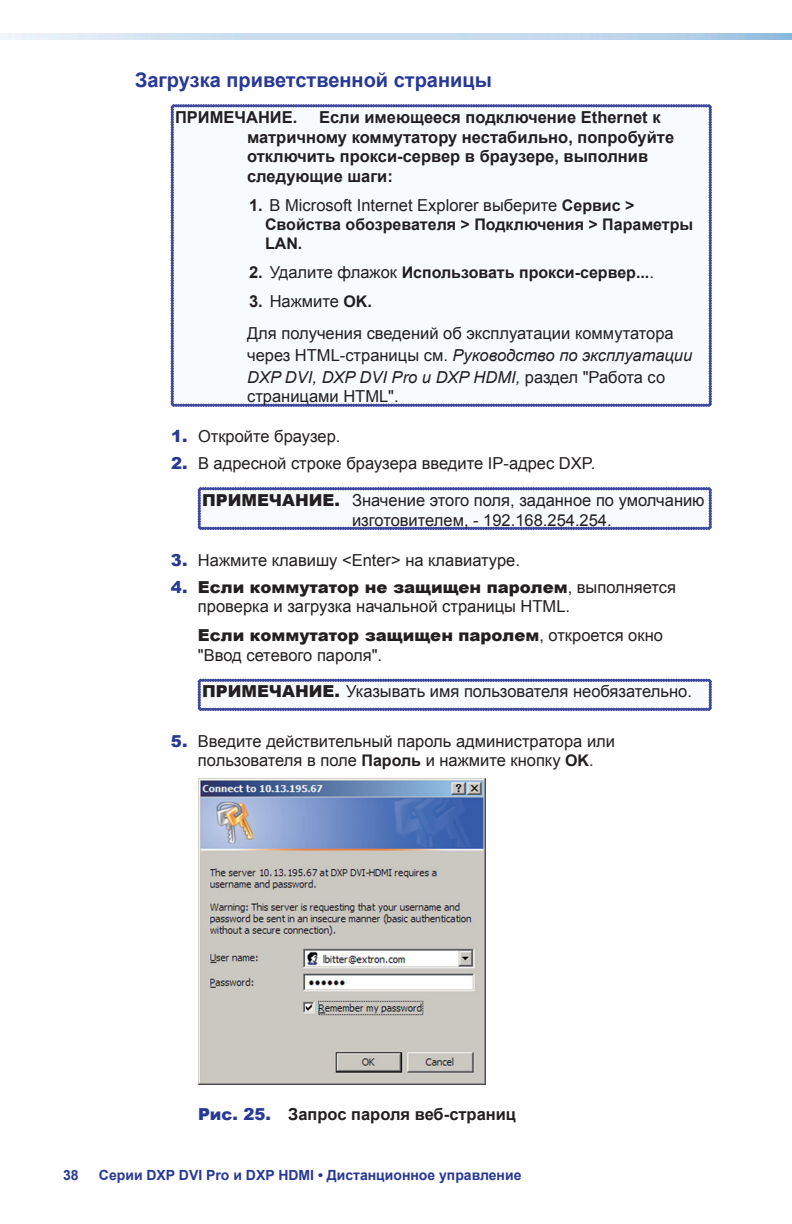
<style>
.page{position:relative;width:792px;height:1224px;background:#fff}
.page>*{position:absolute;margin:0;border:0;box-sizing:border-box;transform-origin:0 0}
.t1{font:700 20px "Arial";color:#273895}
.t2{font:16.4px/19.8px "Arial";color:#231f20}
.t3{font:700 16.4px/19.8px "Arial";color:#231f20}
.t4{font:italic 16.4px/21.6px "Arial";color:#231f20}
.t5{font:700 16px/19.2px "Arial";color:#231f20}
.t6{font:700 14px "Arial";color:#273895}
.s1{font-weight:700}
.s2{font-weight:700;font-size:16px}
.s3{font-size:16.4px}
.s4{font-weight:400;font-size:16.4px}
.s5{font-style:normal}
.s6{font-weight:900;color:#273895}
.s7{font-weight:900}
</style>
<div class="page">
<svg style="left:171px;top:104px;width:541px;height:303px"></svg>
<svg style="left:198px;top:487px;width:514px;height:43px"></svg>
<svg style="left:198px;top:679px;width:514px;height:32px"></svg>
<img style="left:198px;top:779px;width:288px;height:306px">
<p class="t1" style="left:135px;top:66px;width:358px">Загрузка приветственной страницы</p>
<p class="t3" style="left:175px;top:108px;width:124px">ПРИМЕЧАНИЕ.</p>
<p class="t3" style="left:247px;top:108px;width:429px;text-indent:72px">Если имеющееся подключение Ethernet к матричному коммутатору нестабильно, попробуйте отключить прокси-сервер в браузере, выполнив следующие шаги:</p>
<p class="t2" style="left:249px;top:196px;width:387px"><span class="s1">1.</span> В Microsoft Internet Explorer выберите <span class="s2">Сервис &gt;</span></p>
<p class="t5" style="left:265px;top:216px;width:430px">Свойства обозревателя &gt; Подключения &gt; Параметры<br>LAN.</p>
<p class="t5" style="left:249px;top:264px;width:406px"><span class="s3">2.</span> <span class="s4">Удалите флажок</span> Использовать прокси-сервер...<span class="s4">.</span></p>
<p class="t2" style="left:247px;top:285px;width:428px;line-height:32.4px"><span class="s1">3.</span> Нажмите <span class="s2">OK</span><span class="s1">.<br></span>Для получения сведений об эксплуатации коммутатора</p>
<p class="t4" style="left:247px;top:345px;width:447px"><span class="s5">через HTML-страницы см.</span> Руководство по эксплуатации<br>DXP DVI, DXP DVI Pro и DXP HDMI, <span class="s5">раздел "Работа со</span></p>
<p class="t2" style="left:247px;top:387px;width:153px">страницами HTML".</p>
<p class="t2" style="left:171px;top:427px;width:171px"><span class="s6">1.</span> Откройте браузер.</p>
<p class="t2" style="left:171px;top:454px;width:426px"><span class="s6">2.</span> В адресной строке браузера введите IP-адрес DXP.</p>
<p class="t2" style="left:352px;top:490px;width:354px;text-indent:-150px"><span class="s7">ПРИМЕЧАНИЕ.</span> Значение этого поля, заданное по умолчанию изготовителем, - 192.168.254.254.</p>
<p class="t2" style="left:171px;top:550px;width:350px"><span class="s6">3.</span> Нажмите клавишу &lt;Enter&gt; на клавиатуре.</p>
<p class="t2" style="left:198px;top:577px;width:480px;text-indent:-27px"><span class="s6">4.</span> <span class="s7">Если коммутатор не защищен паролем</span>, выполняется проверка и загрузка начальной страницы HTML.</p>
<p class="t2" style="left:198px;top:626px;width:467px"><span class="s7">Если коммутатор защищен паролем</span>, откроется окно "Ввод сетевого пароля".</p>
<p class="t2" style="left:202px;top:682px;width:491px"><span class="s7">ПРИМЕЧАНИЕ.</span> Указывать имя пользователя необязательно.</p>
<p class="t2" style="left:171px;top:731px;width:446px;text-align:center"><span class="s6">5.</span> Введите действительный пароль администратора или пользователя в поле <span class="s2">Пароль</span> и нажмите кнопку <span class="s2">OK</span>.</p>
<p class="t3" style="left:198px;top:1105px;width:320px"><span class="s6">Рис. 25.</span> Запрос пароля веб-страниц</p>
<p class="t6" style="left:63px;top:1166px;width:17px">38</p>
<p class="t6" style="left:99px;top:1166px;width:424px">Серии DXP DVI Pro и DXP HDMI • Дистанционное управление</p>
</div>
